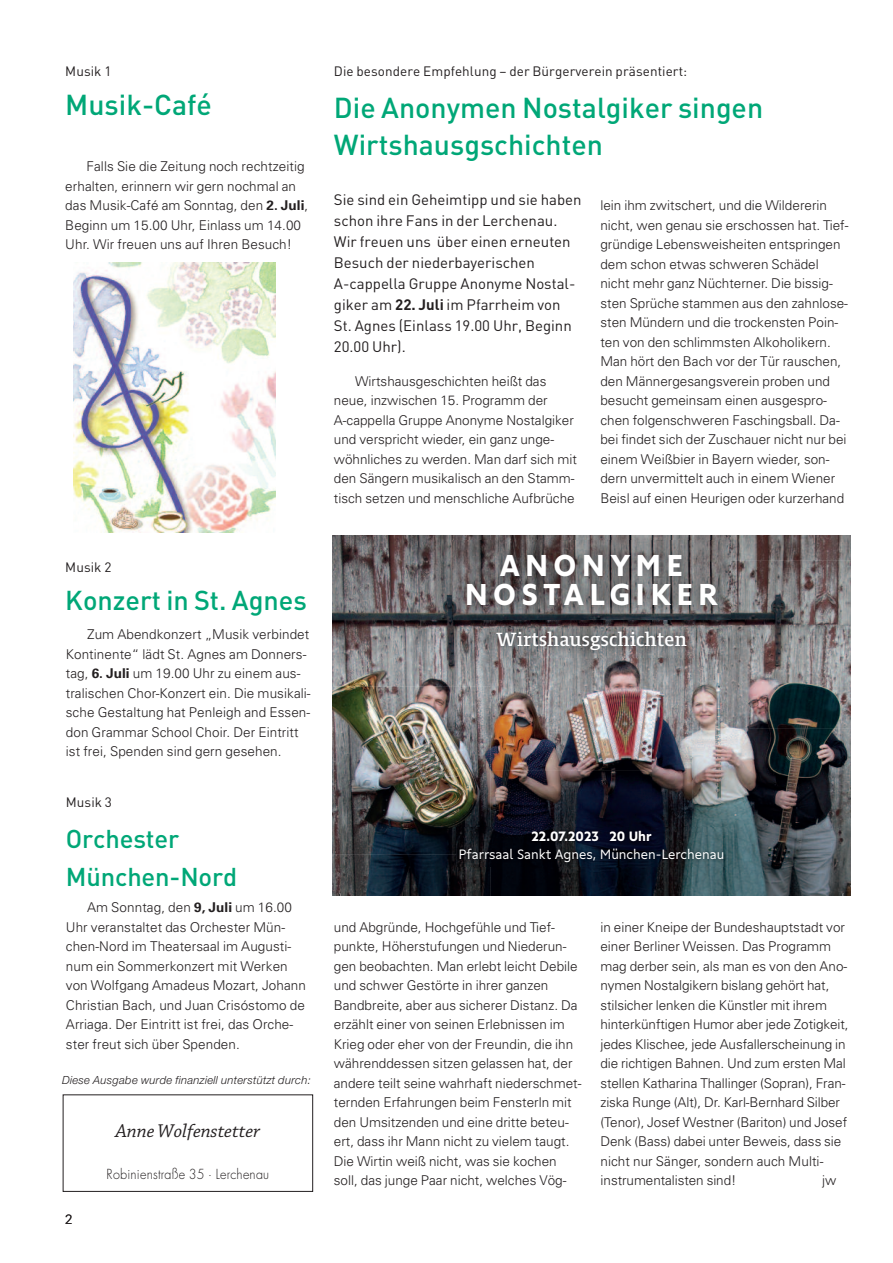
<style>
.page{position:relative;width:893px;height:1263px;background:#fff}
.page>*{position:absolute;margin:0;border:0;box-sizing:border-box;transform-origin:0 0}
.t1{font:700 29.4px/28.7px "Gratimo Classic";letter-spacing:.18em;color:#fff;text-align:center}
.t2{font:500 28.5px/37.5px "DIN Pro";color:#00a777}
.t3{font:500 27px "DIN Pro";color:#00a777}
.t4{font:500 25.5px/37.5px "DIN Pro";letter-spacing:-.005em;color:#00a777}
.t5{font:500 19.8px "Harrison Serif Pro";letter-spacing:.02em;color:#fff}
.t6{font:italic 19.5px "Chaparral Pro";letter-spacing:-.005em;color:#231f20}
.t7{font:15px/21px "DIN Pro";color:#231f20}
.t8{font:300 13.5px/19.5px "Univers";color:#231f20}
.t9{font:13.5px "DIN Pro";letter-spacing:.005em;color:#231f20}
.t10{font:300 13.5px "Futura";letter-spacing:.02em;color:#231f20;scale:.93 1}
.t11{font:13.2px "Gratimo Classic";color:#fff}
.t12{font:700 13.2px "Gratimo Classic";color:#fff}
.t13{font:italic 300 11.25px "Helvetica Neue";letter-spacing:.03em;color:#231f20}
.s1{font-weight:700}
</style>
<div class="page">
<div style="left:63px;top:1094px;width:250px;height:98px;border:1px solid #231f20"></div>
<img style="left:332px;top:535px;width:158px;height:360px">
<img style="left:490px;top:535px;width:360px;height:25px">
<img style="left:692px;top:560px;width:158px;height:335px">
<img style="left:490px;top:620px;width:202px;height:275px">
<img style="left:456px;top:827px;width:271px;height:39px">
<img style="left:452px;top:540px;width:279px;height:80px">
<img style="left:490px;top:624px;width:203px;height:34px">
<img style="left:73px;top:263px;width:202px;height:270px">
<p class="t9" style="left:65px;top:66px;width:48px">Musik 1</p>
<h2 class="t2" style="left:65px;top:89px;width:148px">Musik-Café</h2>
<p class="t8" style="left:65px;top:158px;width:244px;text-indent:21px">Falls Sie die Zeitung noch rechtzeitig erhalten, erinnern wir gern nochmal an das Musik-Café am Sonntag, den <span class="s1">2. Juli</span>, Beginn um 15.00 Uhr, Einlass um 14.00<br>Uhr. Wir freuen uns auf Ihren Besuch!</p>
<p class="t9" style="left:65px;top:562px;width:48px">Musik 2</p>
<h3 class="t3" style="left:65px;top:591px;width:243px">Konzert in St. Agnes</h3>
<p class="t8" style="left:66px;top:626px;width:246px;text-indent:21px">Zum Abendkonzert „Musik verbindet Kontinente“ lädt St. Agnes am Donners&shy;tag, <span class="s1">6. Juli</span> um 19.00 Uhr zu einem aus&shy;tralischen Chor-Konzert ein. Die musikali&shy;sche Gestaltung hat Penleigh and Essen&shy;don Grammar School Choir. Der Eintritt ist frei, Spenden sind gern gesehen.</p>
<p class="t9" style="left:66px;top:797px;width:48px">Musik 3</p>
<h3 class="t4" style="left:66px;top:823px;width:173px">Orchester<br>München-Nord</h3>
<p class="t8" style="left:66px;top:899px;width:242px;text-indent:21px">Am Sonntag, den <span class="s1">9, Juli</span> um 16.00<br>Uhr veranstaltet das Orchester Mün&shy;chen-Nord im Theatersaal im Augusti&shy;num ein Sommerkonzert mit Werken von Wolfgang Amadeus Mozart, Johann Christian Bach, und Juan Crisóstomo de Arriaga. Der Eintritt ist frei, das Orche&shy;ster freut sich über Spenden.</p>
<p class="t13" style="left:62px;top:1076px;width:250px">Diese Ausgabe wurde finanziell unterstützt durch:</p>
<h3 class="t6" style="left:116px;top:1123px;width:146px">Anne Wolfenstetter</h3>
<p class="t10" style="left:107px;top:1168px;width:176px">Robinienstraße 35 · Lerchenau</p>
<p class="t8" style="left:65px;top:1211px;width:9px">2</p>
<p class="t9" style="left:334px;top:66px;width:355px">Die besondere Empfehlung – der Bürgerverein präsentiert:</p>
<h2 class="t2" style="left:334px;top:92px;width:431px">Die Anonymen Nostalgiker singen<br>Wirtshausgschichten</h2>
<p class="t7" style="left:334px;top:191px;width:249px">Sie sind ein Geheimtipp und sie haben schon ihre Fans in der Lerchenau.<br>Wir freuen uns über einen erneuten<br>Besuch der niederbayerischen<br>A-cappella Gruppe Anonyme Nostal&shy;giker am <span class="s1">22. Juli</span> im Pfarrheim von<br>St. Agnes (Einlass 19.00 Uhr, Beginn<br>20.00 Uhr).</p>
<p class="t8" style="left:334px;top:372px;width:245px;text-indent:21px">Wirtshausgeschichten heißt das neue, inzwischen 15. Programm der A-cappella Gruppe Anonyme Nostalgiker und verspricht wieder, ein ganz unge&shy;wöhnliches zu werden. Man darf sich mit den Sängern musikalisch an den Stamm&shy;tisch setzen und menschliche Aufbrüche</p>
<p class="t8" style="left:600px;top:197px;width:250px">lein ihm zwitschert, und die Wildererin nicht, wen genau sie erschossen hat. Tief&shy;gründige Lebensweisheiten entspringen dem schon etwas schweren Schädel nicht mehr ganz Nüchterner. Die bissig&shy;sten Sprüche stammen aus den zahnlose&shy;sten Mündern und die trockensten Poin&shy;ten von den schlimmsten Alkoholikern.<br>Man hört den Bach vor der Tür rauschen, den Männergesangsverein proben und besucht gemeinsam einen ausgespro&shy;chen folgenschweren Faschingsball. Da&shy;bei findet sich der Zuschauer nicht nur bei einem Weißbier in Bayern wieder, son&shy;dern unvermittelt auch in einem Wiener Beisl auf einen Heurigen oder kurzerhand</p>
<h1 class="t1" style="left:465px;top:554px;width:255px">ANONYME<br>NOSTALGIKER</h1>
<h3 class="t5" style="left:496px;top:632px;width:192px">Wirtshausgschichten</h3>
<p class="t12" style="left:531px;top:831px;width:122px">22.07.2023 20 Uhr</p>
<p class="t11" style="left:458px;top:849px;width:268px">Pfarrsaal Sankt Agnes, München-Lerchenau</p>
<p class="t8" style="left:334px;top:918px;width:249px">und Abgründe, Hochgefühle und Tief&shy;punkte, Höherstufungen und Niederun&shy;gen beobachten. Man erlebt leicht Debile und schwer Gestörte in ihrer ganzen Bandbreite, aber aus sicherer Distanz. Da erzählt einer von seinen Erlebnissen im Krieg oder eher von der Freundin, die ihn währenddessen sitzen gelassen hat, der andere teilt seine wahrhaft niederschmet&shy;ternden Erfahrungen beim Fensterln mit den Umsitzenden und eine dritte beteu&shy;ert, dass ihr Mann nicht zu vielem taugt.<br>Die Wirtin weiß nicht, was sie kochen soll, das junge Paar nicht, welches Vög-</p>
<p class="t8" style="left:600px;top:918px;width:250px">in einer Kneipe der Bundeshauptstadt vor einer Berliner Weissen. Das Programm mag derber sein, als man es von den Ano&shy;nymen Nostalgikern bislang gehört hat, stilsicher lenken die Künstler mit ihrem hinterkünftigen Humor aber jede Zotigkeit, jedes Klischee, jede Ausfallerscheinung in die richtigen Bahnen. Und zum ersten Mal stellen Katharina Thallinger (Sopran), Fran&shy;ziska Runge (Alt), Dr. Karl-Bernhard Silber (Tenor), Josef Westner (Bariton) und Josef Denk (Bass) dabei unter Beweis, dass sie nicht nur Sänger, sondern auch Multi&shy;instrumentalisten sind!</p>
<p class="t8" style="left:822px;top:1172px;width:16px">jw</p>
</div>
